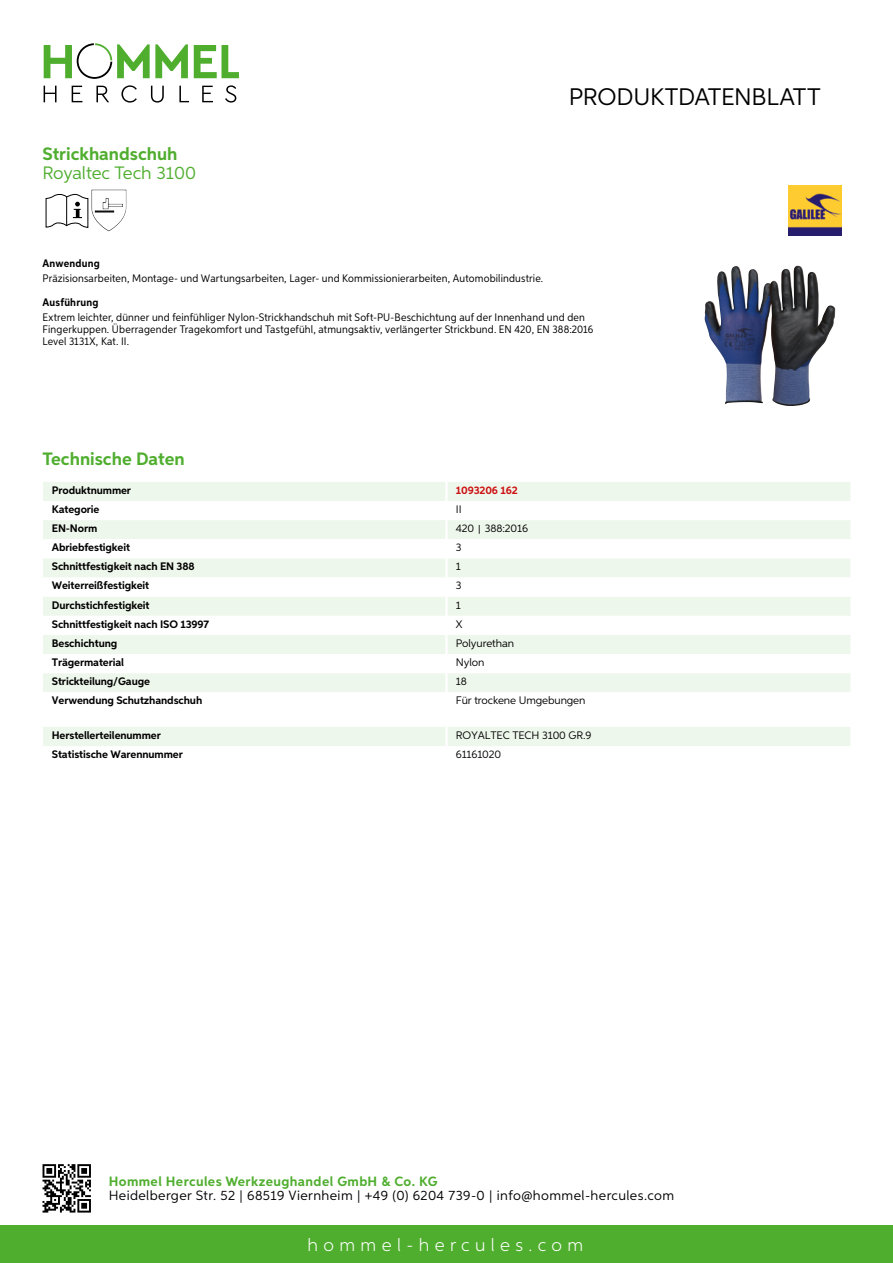
<style>
.page{position:relative;width:893px;height:1263px;background:#fff}
.page>*{position:absolute;margin:0;border:0;box-sizing:border-box;transform-origin:0 0}
.t1{font:24px "Aspira";letter-spacing:-.01em;color:#000}
.t2{font:700 18px "Aspira";color:#50ae2f}
.t3{font:300 18px "Aspira";letter-spacing:.3em;color:#fff}
.t4{font:18px "Aspira";color:#50ae2f}
.t5{font:13.5px "Aspira";letter-spacing:.03em;color:#000}
.t6{font:700 13.5px "Aspira";letter-spacing:.03em;color:#50ae2f}
.t7{font:10.95px/12px "Aspira Nar";letter-spacing:.015em;color:#000}
.t8{font:700 10.95px "Aspira";letter-spacing:-.01em;color:#000}
.t9{font:10.95px "Aspira";letter-spacing:-.01em;color:#000}
.t10{font:700 10.95px "Aspira Nar";letter-spacing:.02em;color:#000}
.t11{font:700 10.95px "Aspira";letter-spacing:-.01em;color:#cd1013}
.s1{font-family:"Wuerth Global";font-size:10.5px}
</style>
<div class="page">
<div style="left:0;top:1226px;width:893px;height:37px;background:#50ae2f"></div>
<svg style="left:43px;top:1164px;width:48px;height:48px"></svg>
<svg style="left:194px;top:45px;width:45px;height:33px"></svg>
<svg style="left:44px;top:43px;width:144px;height:36px"></svg>
<svg style="left:44px;top:86px;width:13px;height:16px"></svg>
<svg style="left:72px;top:86px;width:10px;height:16px"></svg>
<svg style="left:96px;top:86px;width:13px;height:16px"></svg>
<svg style="left:121px;top:85px;width:16px;height:18px"></svg>
<svg style="left:151px;top:86px;width:13px;height:17px"></svg>
<svg style="left:179px;top:86px;width:10px;height:16px"></svg>
<svg style="left:202px;top:86px;width:11px;height:16px"></svg>
<svg style="left:225px;top:85px;width:11px;height:18px"></svg>
<div style="left:43px;top:482px;width:807px;height:19px;background:#eef7eb"></div>
<svg style="left:43px;top:520px;width:807px;height:172px;fill:#eef7eb"></svg>
<hr style="left:445px;top:482px;width:3px;height:19px;background:#fff">
<hr style="left:445px;top:520px;width:3px;height:19px;background:#fff">
<hr style="left:445px;top:539px;width:3px;height:19px;background:#fff">
<hr style="left:445px;top:558px;width:3px;height:19px;background:#fff">
<hr style="left:445px;top:577px;width:3px;height:20px;background:#fff">
<hr style="left:445px;top:597px;width:3px;height:19px;background:#fff">
<hr style="left:445px;top:616px;width:3px;height:19px;background:#fff">
<hr style="left:445px;top:635px;width:3px;height:19px;background:#fff">
<hr style="left:445px;top:654px;width:3px;height:19px;background:#fff">
<hr style="left:445px;top:673px;width:3px;height:19px;background:#fff">
<div style="left:43px;top:727px;width:807px;height:19px;background:#eef7eb"></div>
<svg style="left:46px;top:193px;width:42px;height:35px"></svg>
<img style="left:91px;top:189px;width:8px;height:35px">
<img style="left:704px;top:266px;width:90px;height:138px">
<img style="left:789px;top:185px;width:53px;height:50px">
<h2 class="t2" style="left:43px;top:142px;width:137px">Strickhandschuh</h2>
<h2 class="t4" style="left:43px;top:162px;width:155px">Royaltec Tech 3100</h2>
<h1 class="t1" style="left:569px;top:82px;width:253px">Produktdatenblatt</h1>
<p class="t10" style="left:43px;top:257px;width:59px">Anwendung</p>
<p class="t7" style="left:43px;top:273px;width:502px">Präzisionsarbeiten, Montage- und Wartungsarbeiten, Lager- und Kommissionierarbeiten, Automobilindustrie.</p>
<p class="t10" style="left:43px;top:295px;width:58px">Ausführung</p>
<p class="t7" style="left:43px;top:311px;width:552px">Extrem leichter, dünner und feinfühliger Nylon-Strickhandschuh mit Soft-PU-Beschichtung auf der Innenhand und den<br>Fingerkuppen. Überragender Tragekomfort und Tastgefühl, atmungsaktiv, verlängerter Strickbund. EN 420, EN 388:2016<br>Level 3131X, Kat. II.</p>
<h2 class="t2" style="left:43px;top:448px;width:144px">Technische Daten</h2>
<p class="t8" style="left:52px;top:483px;width:81px">Produktnummer</p>
<p class="t11" style="left:456px;top:483px;width:63px">1093206 162</p>
<p class="t8" style="left:52px;top:502px;width:49px">Kategorie</p>
<p class="t9" style="left:456px;top:502px;width:7px">II</p>
<p class="t8" style="left:52px;top:521px;width:47px">EN-Norm</p>
<p class="t9" style="left:456px;top:522px;width:74px">420 <span class="s1">|</span> 388:2016</p>
<p class="t8" style="left:52px;top:541px;width:80px">Abriebfestigkeit</p>
<p class="t9" style="left:456px;top:541px;width:7px">3</p>
<p class="t8" style="left:52px;top:560px;width:144px">Schnittfestigkeit nach EN 388</p>
<p class="t9" style="left:456px;top:560px;width:7px">1</p>
<p class="t8" style="left:52px;top:579px;width:99px">Weiterreißfestigkeit</p>
<p class="t9" style="left:456px;top:579px;width:7px">3</p>
<p class="t8" style="left:52px;top:598px;width:99px">Durchstichfestigkeit</p>
<p class="t9" style="left:456px;top:598px;width:7px">1</p>
<p class="t8" style="left:52px;top:617px;width:159px">Schnittfestigkeit nach ISO 13997</p>
<p class="t9" style="left:456px;top:617px;width:8px">X</p>
<p class="t8" style="left:52px;top:636px;width:67px">Beschichtung</p>
<p class="t9" style="left:456px;top:636px;width:60px">Polyurethan</p>
<p class="t8" style="left:52px;top:655px;width:74px">Trägermaterial</p>
<p class="t9" style="left:456px;top:655px;width:30px">Nylon</p>
<p class="t8" style="left:52px;top:675px;width:100px">Strickteilung/Gauge</p>
<p class="t9" style="left:456px;top:675px;width:13px">18</p>
<p class="t8" style="left:52px;top:694px;width:152px">Verwendung Schutzhandschuh</p>
<p class="t9" style="left:456px;top:694px;width:131px">Für trockene U mgebungen</p>
<p class="t8" style="left:52px;top:728px;width:111px">Herstellerteilenummer</p>
<p class="t9" style="left:456px;top:728px;width:30px">ROYALTE</p>
<p class="t9" style="left:503px;top:728px;width:90px">C TECH 3100 GR.9</p>
<p class="t8" style="left:52px;top:747px;width:132px">Statistische Warennummer</p>
<p class="t9" style="left:456px;top:747px;width:47px">61161020</p>
<p class="t6" style="left:109px;top:1172px;width:330px">Hommel Hercules Werkzeughandel GmbH &amp; Co. KG</p>
<p class="t5" style="left:109px;top:1187px;width:567px">Heidelberger Str. 52 | 68519 Viernheim | +49 (0) 6204 739-0 | info@hommel-hercules.com</p>
<h2 class="t3" style="left:307px;top:1234px;width:277px">hommel-hercules.com</h2>
</div>
